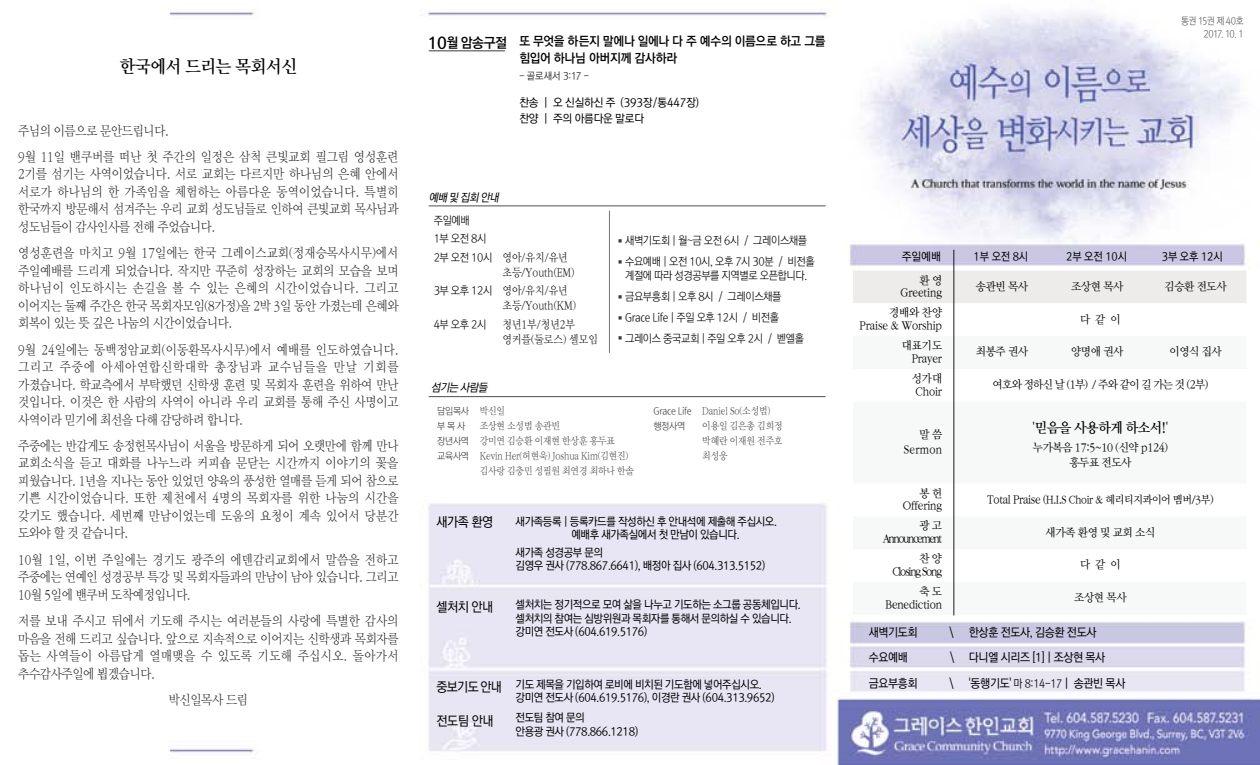
<style>
.page{position:relative;width:1260px;height:765px;background:#fff}
.page>*{position:absolute;margin:0;border:0;box-sizing:border-box;transform-origin:0 0}
.t1{font:17.5px "Rix Mj B";letter-spacing:-.01em;color:#000}
.t2{font:13.75px "Rix Mj B";letter-spacing:-.025em;color:#000}
.t3{font:13.12px/17.5px "Rix Mj L";letter-spacing:-.02em;color:#232120;text-align:justify;scale:.94 1}
.t4{font:13.12px/26.4px "Rix Mj L";color:#232120;scale:.94 1}
.t5{font:13.12px "Rix Go M";letter-spacing:-.035em;color:#000;scale:.94 1}
.t6{font:12.5px/17.5px "Rix Go B";letter-spacing:-.025em;color:#000;scale:.96 1}
.t7{font:11.88px "Rix Go M";letter-spacing:-.03em;color:#000;scale:.94 1}
.t8{font:11.25px/13.8px "Rix Go M";letter-spacing:-.035em;color:#000;scale:.94 1}
.t9{font:11.25px/20.9px "Rix Go L";letter-spacing:-.035em;color:#000;scale:.92 1}
.t10{font:11.25px/12.5px "Rix Mj M";letter-spacing:-.025em;color:#000;text-align:right}
.t11{font:11.25px/15px "Rix Mj L";letter-spacing:.005em;color:#000;scale:.94 1}
.t12{font:11.25px/16.2px "Rix Go M";letter-spacing:-.035em;color:#000;scale:.96 1}
.t13{font:11.25px "Rix Mj M";letter-spacing:-.05em;color:#000}
.t14{font:11.25px "Rix Go M";letter-spacing:-.035em;color:#000;scale:.92 1}
.t15{font:11.25px/12.5px "Rix Mj M";letter-spacing:-.12em;color:#000;text-align:right}
.t16{font:italic 11.25px "Rix Go M";color:#000;scale:.94 1}
.t17{font:11.25px/12.5px "Rix Mj M";letter-spacing:-.1em;color:#000;text-align:right}
.t18{font:11.25px/12.5px "Rix Mj M";color:#000;text-align:right}
.t19{font:11.25px/15px "Rix Mj M";letter-spacing:.025em;color:#000;text-align:right}
.t20{font:11.25px "Rix Go M";letter-spacing:-.035em;color:#000}
.t21{font:10.62px "Rix Mj M";letter-spacing:-.025em;color:#000}
.t22{font:10px/15px "Rix Mj L";letter-spacing:-.01em;color:#3f3b3a;scale:.94 1}
.t23{font:10px/12.5px "Rix Go L";letter-spacing:-.07em;color:#5a5757;text-align:right;scale:.88 1}
.t24{font:10px "Rix Go M";letter-spacing:-.01em;color:#3f3b3a;scale:.94 1}
.t25{font:9.62px/15px "Rix Go L";letter-spacing:-.03em;color:#3f3b3a;scale:.94 1}
.s1{font-size:16.25px}
.s2{font-size:13.75px}
.s3{font-size:11.25px}
.s4{font-size:11.25px;color:#232120}
</style>
<div class="page">
<img style="left:169px;top:11px;width:1091px;height:754px">
<hr style="left:429px;top:50px;width:76px;height:1px;background:#3f3b3a">
<hr style="left:609px;top:211px;width:1px;height:142px;background:#727171">
<hr style="left:429px;top:396px;width:397px;height:1px;background:#000">
<hr style="left:429px;top:206px;width:397px;height:1px;background:#000">
<svg style="left:853px;top:271px;width:394px;height:131px"></svg>
<svg style="left:853px;top:402px;width:394px;height:213px"></svg>
<hr style="left:954px;top:250px;width:1px;height:365px;background:#000">
<svg style="left:619px;top:239px;width:3px;height:4px"></svg>
<svg style="left:619px;top:260px;width:3px;height:4px"></svg>
<h1 class="t1" style="left:120px;top:56px;width:179px">한국에서 드리는 목회서신</h1>
<p class="t4" style="left:18px;top:117px;width:406px">주님의 이름으로 문안드립니다.<br>9월 11일 밴쿠버를 떠난 첫 주간의 일정은 삼척 큰빛교회 필그림 영성훈련</p>
<p class="t3" style="left:18px;top:166px;width:406px">2기를 섬기는 사역이었습니다. 서로 교회는 다르지만 하나님의 은혜 안에서 서로가 하나님의 한 가족임을 체험하는 아름다운 동역이었습니다. 특별히 한국까지 방문해서 섬겨주는 우리 교회 성도님들로 인하여 큰빛교회 목사님과 성도님들이 감사인사를 전해 주었습니다.</p>
<p class="t3" style="left:18px;top:244px;width:406px">영성훈련을 마치고 9월 17일에는 한국 그레이스교회(정재승목사시무)에서 주일예배를 드리게 되었습니다. 작지만 꾸준히 성장하는 교회의 모습을 보며 하나님이 인도하시는 손길을 볼 수 있는 은혜의 시간이었습니다. 그리고 이어지는 둘째 주간은 한국 목회자모임(8가정)을 2박 3일 동안 가졌는데 은혜와 회복이 있는 뜻 깊은 나눔의 시간이었습니다.</p>
<p class="t3" style="left:18px;top:341px;width:406px">9월 24일에는 동백정암교회(이동환목사시무)에서 예배를 인도하였습니다. 그리고 주중에 아세아연합신학대학 총장님과 교수님들을 만날 기회를 가졌습니다. 학교측에서 부탁했던 신학생 훈련 및 목회자 훈련을 위하여 만난 것입니다. 이것은 한 사람의 사역이 아니라 우리 교회를 통해 주신 사명이고 사역이라 믿기에 최선을 다해 감당하려 합니다.</p>
<p class="t3" style="left:18px;top:437px;width:406px">주중에는 반갑게도 송정헌목사님이 서울을 방문하게 되어 오랫만에 함께 만나 교회소식을 듣고 대화를 나누느라 커피숍 문닫는 시간까지 이야기의 꽃을 피웠습니다. 1년을 지나는 동안 있었던 양육의 풍성한 열매를 듣게 되어 참으로 기쁜 시간이었습니다. 또한 제천에서 4명의 목회자를 위한 나눔의 시간을 갖기도 했습니다. 세번째 만남이었는데 도움의 요청이 계속 있어서 당분간 도와야 할 것 같습니다.</p>
<p class="t3" style="left:18px;top:551px;width:406px">10월 1일, 이번 주일에는 경기도 광주의 에덴감리교회에서 말씀을 전하고 주중에는 연예인 성경공부 특강 및 목회자들과의 만남이 남아 있습니다. 그리고 10월 5일에 밴쿠버 도착예정입니다.</p>
<p class="t3" style="left:18px;top:612px;width:406px">저를 보내 주시고 뒤에서 기도해 주시는 여러분들의 사랑에 특별한 감사의 마음을 전해 드리고 싶습니다. 앞으로 지속적으로 이어지는 신학생과 목회자를 돕는 사역들이 아름답게 열매맺을 수 있도록 기도해 주십시오. 돌아가서 추수감사주일에 뵙겠습니다.</p>
<p class="t3" style="left:169px;top:691px;width:86px">박신일목사 드림</p>
<p class="t6" style="left:519px;top:32px;width:320px;text-indent:-92px"><span class="s1">10</span><span class="s2">월 암송구절</span> 또 무엇을 하든지 말에나 일에나 다 주 예수의 이름으로 하고 그를 힘입어 하나님 아버지께 감사하라</p>
<p class="t12" style="left:519px;top:94px;width:189px">찬송 | 오 신실하신 주 (393장/통447장) 찬양 | 주의 아름다운 말로다</p>
<p class="t24" style="left:519px;top:70px;width:76px">- 골로새서 3:17 -</p>
<p class="t16" style="left:429px;top:191px;width:79px">예배 및 집회 안내</p>
<p class="t9" style="left:434px;top:211px;width:65px;line-height:18.5px">주일예배<br>1부 오전 8시<br>2부 오전 10시</p>
<p class="t9" style="left:434px;top:280px;width:65px">3부 오후 12시</p>
<p class="t9" style="left:434px;top:314px;width:59px">4부 오후 2시</p>
<p class="t11" style="left:502px;top:250px;width:78px">영아/유치/유년 초등/Youth(EM)</p>
<p class="t11" style="left:502px;top:283px;width:80px">영아/유치/유년 초등/Youth(KM)</p>
<p class="t11" style="left:502px;top:317px;width:103px">청년1부/청년2부 영커플(둘로스) 셀모임</p>
<p class="t16" style="left:431px;top:381px;width:64px">섬기는 사람들</p>
<p class="t9" style="left:625px;top:230px;width:208px">새벽기도회 | 월~금 오전 6시 / 그레이스채플 수요예배 | 오전 10시, 오후 7시 30분 / 비전홀</p>
<p class="t9" style="left:625px;top:265px;width:200px">계절에 따라 성경공부를 지역별로 오픈합니다. 금요부흥회 | 오후 8시 / 그레이스채플<br>Grace Life | 주일 오후 12시 / 비전홀 그레이스 중국교회 | 주일 오후 2시 / 벧엘홀</p>
<p class="t25" style="left:437px;top:403px;width:35px">담임목사 부 목 사 장년사역 교육사역</p>
<p class="t22" style="left:480px;top:404px;width:166px">박신일<br>조상현 소성범 송관빈<br>강미연 김승환 이재현 한상훈 홍두표<br>Kevin Her(허현욱) Joshua Kim(김현진) 김사랑 김충민 성필원 최연경 최하나 한솔</p>
<p class="t25" style="left:653px;top:403px;width:42px">Grace Life 행정사역</p>
<p class="t22" style="left:702px;top:404px;width:87px">Daniel So(소성범) 이용일 김은총 김희정 박혜란 이재원 전주호 최성웅</p>
<p class="t5" style="left:437px;top:514px;width:62px">새가족 환영</p>
<p class="t5" style="left:437px;top:599px;width:62px">셀처치 안내</p>
<p class="t8" style="left:571px;top:514px;width:220px;text-indent:-56px">새가족등록 | 등록카드를 작성하신 후 안내석에 제출해 주십시오. 예배후 새가족실에서 첫 만남이 있습니다.</p>
<p class="t8" style="left:516px;top:545px;width:267px">새가족 성경공부 문의<br>김영우 권사 (778.867.6641), 배정아 집사 (604.313.5152)</p>
<p class="t8" style="left:516px;top:597px;width:305px">셀처치는 정기적으로 모여 삶을 나누고 기도하는 소그룹 공동체입니다. 셀처치의 참여는 심방위원과 목회자를 통해서 문의하실 수 있습니다. 강미연 전도사 (604.619.5176)</p>
<p class="t5" style="left:437px;top:679px;width:71px">중보기도 안내</p>
<p class="t5" style="left:437px;top:713px;width:62px">전도팀 안내</p>
<p class="t8" style="left:516px;top:677px;width:277px">기도 제목을 기입하여 로비에 비치된 기도함에 넣어주십시오. 강미연 전도사 (604.619.5176), 이경란 권사 (604.313.9652)</p>
<p class="t8" style="left:516px;top:711px;width:132px">전도팀 참여 문의<br>안용광 권사 (778.866.1218)</p>
<p class="t23" style="left:1181px;top:15px;width:73px">통권 15권 제 40호<br>2017. 10. 1</p>
<p class="t20" style="left:902px;top:249px;width:41px">주일예배</p>
<p class="t14" style="left:974px;top:249px;width:61px">1부 오전 8시</p>
<p class="t14" style="left:1066px;top:249px;width:68px">2부 오전 10시</p>
<p class="t14" style="left:1162px;top:249px;width:68px">3부 오후 12시</p>
<p class="t18" style="left:900px;top:274px;width:43px">환영<br>Greeting</p>
<p class="t10" style="left:976px;top:280px;width:54px">송관빈 목사</p>
<p class="t10" style="left:1071px;top:280px;width:54px">조상현 목사</p>
<p class="t10" style="left:1165px;top:280px;width:64px">김승환 전도사</p>
<p class="t10" style="left:860px;top:307px;width:84px">경배와 찬양<br>Praise &amp; Worship</p>
<p class="t10" style="left:1080px;top:313px;width:42px">다 같 이</p>
<p class="t10" style="left:902px;top:339px;width:42px">대표기도<br>Prayer</p>
<p class="t10" style="left:976px;top:346px;width:54px">최봉주 권사</p>
<p class="t10" style="left:1071px;top:346px;width:54px">양명애 권사</p>
<p class="t10" style="left:1169px;top:346px;width:54px">이영식 집사</p>
<p class="t10" style="left:912px;top:372px;width:32px;text-align:center">성가대<br>Choir</p>
<p class="t13" style="left:993px;top:378px;width:217px">여호와 정하신 날 (1부) / 주와 같이 길 가는 것 (2부)</p>
<p class="t19" style="left:904px;top:427px;width:40px">말씀<br>Sermon</p>
<p class="t2" style="left:1032px;top:420px;width:138px">'믿음을 사용하게 하소서!'</p>
<p class="t10" style="left:1033px;top:440px;width:136px;line-height:15px;text-align:center">누가복음 17:5~10 (신약 p124) 홍두표 전도사</p>
<p class="t10" style="left:903px;top:487px;width:41px">봉헌<br>Offering</p>
<p class="t21" style="left:987px;top:493px;width:228px"><span class="s3">Total Praise (</span>H.I.S Choir &amp; 헤리티지콰이어 멤버/3부<span class="s3">)</span></p>
<p class="t15" style="left:883px;top:520px;width:61px">광고<br>Announcement</p>
<p class="t10" style="left:1046px;top:526px;width:111px">새가족 환영 및 교회 소식</p>
<p class="t17" style="left:892px;top:553px;width:51px">찬양<br>Closing Song</p>
<p class="t10" style="left:1080px;top:559px;width:42px">다 같 이</p>
<p class="t10" style="left:886px;top:585px;width:58px">축도<br>Benediction</p>
<p class="t10" style="left:1074px;top:592px;width:54px">조상현 목사</p>
<p class="t7" style="left:869px;top:625px;width:54px">새벽기도회</p>
<p class="t7" style="left:949px;top:625px;width:159px">\ 한상훈 전도사, 김승환 전도사</p>
<p class="t7" style="left:869px;top:651px;width:43px">수요예배</p>
<p class="t7" style="left:949px;top:651px;width:167px">\ 다니엘 시리즈 [1] | 조상현 목사</p>
<p class="t7" style="left:869px;top:676px;width:54px">금요부흥회</p>
<p class="t7" style="left:949px;top:676px;width:189px">\ '동행기도' <span class="s4">마 8:14-17</span> | 송관빈 목사</p>
</div>
